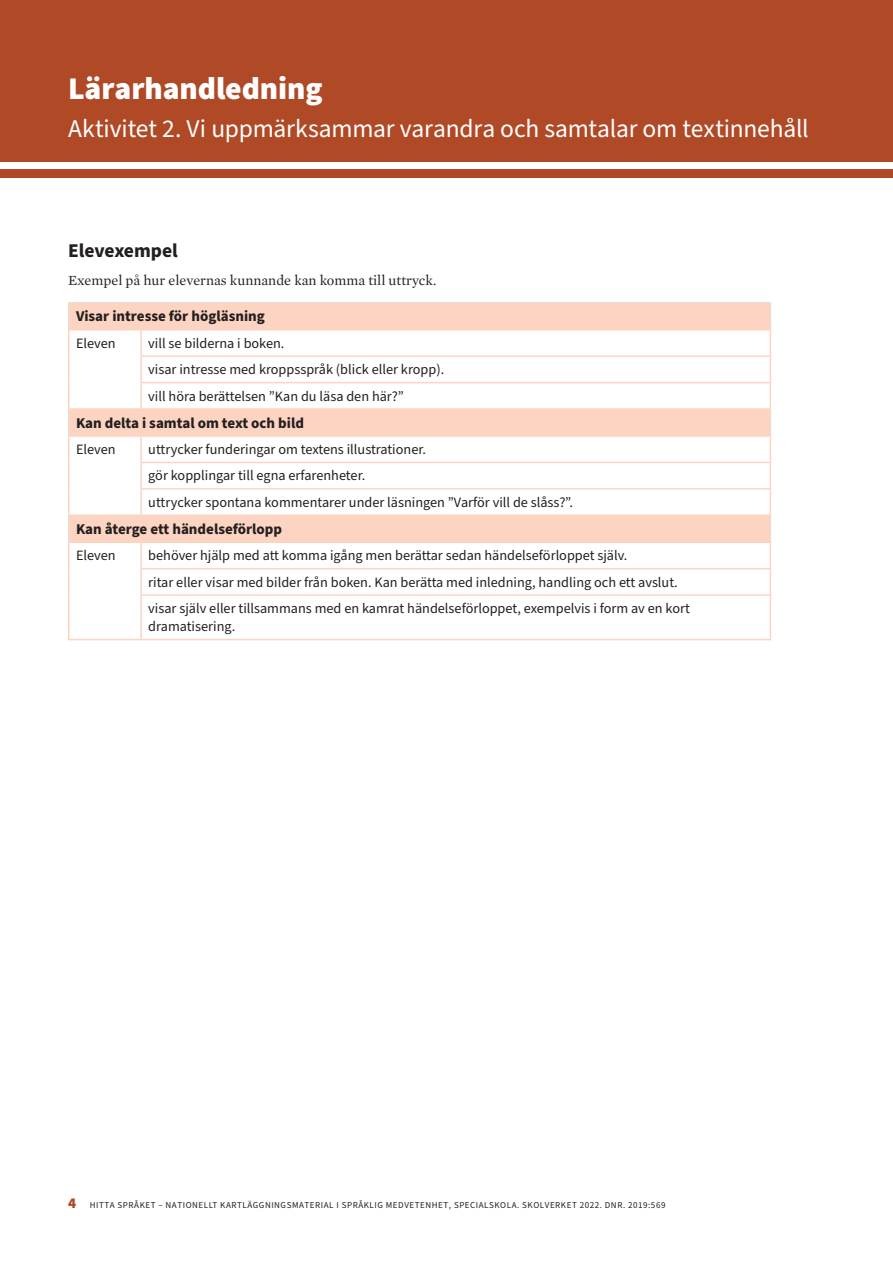
<style>
.page{position:relative;width:893px;height:1263px;background:#fff}
.page>*{position:absolute;margin:0;border:0;box-sizing:border-box;transform-origin:0 0}
.t1{font:900 31.5px "Source Sans Pro";color:#fff}
.t2{font:25.5px "Source Sans Pro";letter-spacing:-.005em;color:#fff}
.t3{font:700 19.5px "Source Sans Pro";color:#231f20}
.Tabell_rubrik{font:700 15px "Source Sans Pro";color:#231f20}
.tabell_bröd{font:14.25px/18px "Source Sans Pro";color:#231f20}
.bröd{font:14.25px "Mercury Text G1";color:#231f20}
.t4{font:9px "Source Sans Pro";letter-spacing:.06em;color:#231f20}
.s1{font-weight:900;font-size:15px;color:#b04926}
</style>
<div class="page">
<div style="left:0;top:0;width:893px;height:162px;background:#b04926"></div>
<div style="left:0;top:169px;width:893px;height:9px;background:#b04926"></div>
<svg style="left:70px;top:303px;width:700px;height:238px"></svg>
<hr style="left:68px;top:329px;width:73px;height:1px;background:#fcd4c1">
<hr style="left:68px;top:330px;width:2px;height:26px;background:#fcd4c1">
<hr style="left:68px;top:356px;width:2px;height:27px;background:#fcd4c1">
<hr style="left:68px;top:383px;width:2px;height:25px;background:#fcd4c1">
<hr style="left:68px;top:408px;width:73px;height:2px;background:#fcd4c1">
<hr style="left:141px;top:329px;width:630px;height:1px;background:#fcd4c1">
<hr style="left:140px;top:330px;width:2px;height:25px;background:#fcd4c1">
<hr style="left:140px;top:355px;width:631px;height:2px;background:#fcd4c1">
<hr style="left:140px;top:357px;width:2px;height:25px;background:#fcd4c1">
<hr style="left:140px;top:382px;width:631px;height:1px;background:#fcd4c1">
<hr style="left:140px;top:383px;width:2px;height:25px;background:#fcd4c1">
<hr style="left:141px;top:408px;width:630px;height:2px;background:#fcd4c1">
<hr style="left:68px;top:435px;width:73px;height:2px;background:#fcd4c1">
<hr style="left:68px;top:437px;width:2px;height:25px;background:#fcd4c1">
<hr style="left:68px;top:462px;width:2px;height:27px;background:#fcd4c1">
<hr style="left:68px;top:489px;width:2px;height:25px;background:#fcd4c1">
<hr style="left:68px;top:514px;width:73px;height:2px;background:#fcd4c1">
<hr style="left:141px;top:435px;width:630px;height:2px;background:#fcd4c1">
<hr style="left:140px;top:437px;width:2px;height:25px;background:#fcd4c1">
<hr style="left:140px;top:462px;width:631px;height:1px;background:#fcd4c1">
<hr style="left:140px;top:463px;width:2px;height:25px;background:#fcd4c1">
<hr style="left:140px;top:488px;width:631px;height:2px;background:#fcd4c1">
<hr style="left:140px;top:490px;width:2px;height:24px;background:#fcd4c1">
<hr style="left:141px;top:514px;width:630px;height:2px;background:#fcd4c1">
<hr style="left:68px;top:541px;width:73px;height:2px;background:#fcd4c1">
<hr style="left:68px;top:543px;width:2px;height:26px;background:#fcd4c1">
<hr style="left:68px;top:569px;width:2px;height:26px;background:#fcd4c1">
<hr style="left:68px;top:595px;width:2px;height:44px;background:#fcd4c1">
<hr style="left:68px;top:639px;width:73px;height:1px;background:#fcd4c1">
<hr style="left:141px;top:541px;width:630px;height:2px;background:#fcd4c1">
<hr style="left:140px;top:543px;width:2px;height:25px;background:#fcd4c1">
<hr style="left:140px;top:568px;width:631px;height:1px;background:#fcd4c1">
<hr style="left:140px;top:569px;width:2px;height:25px;background:#fcd4c1">
<hr style="left:140px;top:594px;width:631px;height:2px;background:#fcd4c1">
<hr style="left:140px;top:596px;width:2px;height:43px;background:#fcd4c1">
<hr style="left:770px;top:596px;width:1px;height:43px;background:#fcd4c1">
<hr style="left:141px;top:639px;width:630px;height:1px;background:#fcd4c1">
<hr style="left:68px;top:303px;width:2px;height:26px;background:#f1dbcd">
<hr style="left:68px;top:302px;width:73px;height:1px;background:#f1dbcd">
<hr style="left:141px;top:302px;width:630px;height:1px;background:#f1dbcd">
<hr style="left:68px;top:410px;width:2px;height:25px;background:#f1dbcd">
<hr style="left:68px;top:516px;width:2px;height:25px;background:#f1dbcd">
<svg style="left:770px;top:303px;width:1px;height:291px"></svg>
<h1 class="t1" style="left:68px;top:67px;width:256px">Lärarhandledning</h1>
<h2 class="t2" style="left:68px;top:111px;width:742px">Aktivitet 2. Vi uppmärksammar varandra och samtalar om textinnehåll</h2>
<h2 class="t3" style="left:68px;top:237px;width:111px">Elevexempel</h2>
<p class="bröd" style="left:68px;top:270px;width:370px">Exempel på hur elevernas kunnande kan komma till uttryck.</p>
<p class="Tabell_rubrik" style="left:76px;top:306px;width:190px">Visar intresse för högläsning</p>
<p class="tabell_bröd" style="left:76px;top:334px;width:41px">Eleven</p>
<p class="tabell_bröd" style="left:148px;top:334px;width:138px">vill se bilderna i boken.</p>
<p class="tabell_bröd" style="left:148px;top:361px;width:297px">visar intresse med kroppsspråk (blick eller kropp).</p>
<p class="tabell_bröd" style="left:148px;top:387px;width:257px">vill höra berättelsen ”Kan du läsa den här?”</p>
<p class="Tabell_rubrik" style="left:76px;top:412px;width:230px">Kan delta i samtal om text och bild</p>
<p class="tabell_bröd" style="left:76px;top:441px;width:41px">Eleven</p>
<p class="tabell_bröd" style="left:148px;top:441px;width:279px">uttrycker funderingar om textens illustrationer.</p>
<p class="tabell_bröd" style="left:148px;top:467px;width:219px">gör kopplingar till egna erfarenheter.</p>
<p class="tabell_bröd" style="left:148px;top:493px;width:426px">uttrycker spontana kommentarer under läsningen ”Varför vill de slåss?”.</p>
<p class="Tabell_rubrik" style="left:76px;top:519px;width:208px">Kan återge ett händelseförlopp</p>
<p class="tabell_bröd" style="left:76px;top:547px;width:41px">Eleven</p>
<p class="tabell_bröd" style="left:148px;top:547px;width:481px">behöver hjälp med att komma igång men berättar sedan händelseförloppet själv.</p>
<p class="tabell_bröd" style="left:148px;top:573px;width:531px">ritar eller visar med bilder från boken. Kan berätta med inledning, handling och ett avslut.</p>
<p class="tabell_bröd" style="left:148px;top:600px;width:543px">visar själv eller tillsammans med en kamrat händelseförloppet, exempelvis i form av en kort dramatisering.</p>
<p class="t4" style="left:68px;top:1199px;width:599px"><span class="s1">4</span> HITTA SPRÅKET – NATIONELLT KARTLÄGGNINGSMATERIAL I SPRÅKLIG MEDVETENHET, SPECIALSKOLA. SKOLVERKET 2022. DNR. 2019:569</p>
</div>
